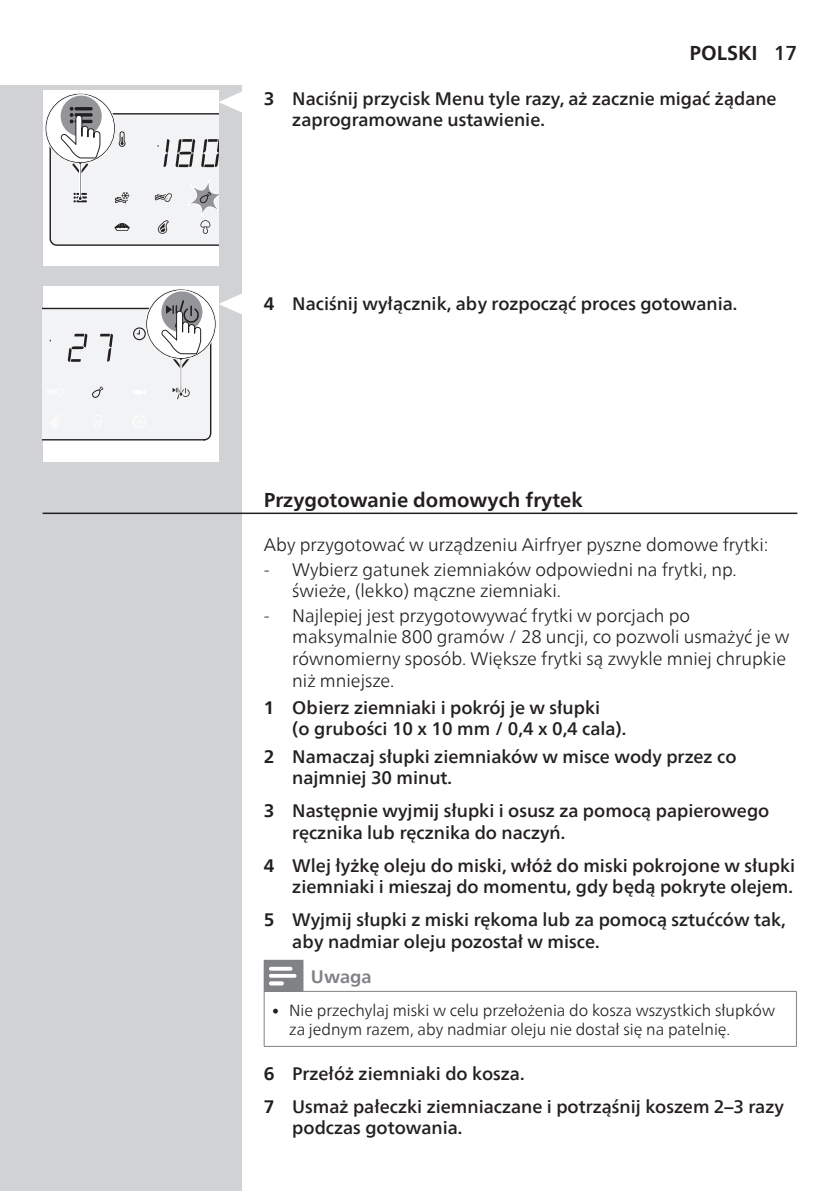
<style>
.page{position:relative;width:840px;height:1191px;background:#fff}
.page>*{position:absolute;margin:0;border:0;box-sizing:border-box;transform-origin:0 0}
.heading-title-paragr{font:700 20px "Neue Frutiger World";color:#231f20}
.t1{font:500 18px/21.6px "Neue Frutiger World";color:#231f20}
.body{font:300 18px/21.6px "Neue Frutiger World";color:#231f20}
.cautions-caption-par{font:700 18px "Neue Frutiger World";color:#808285}
.t2{font:300 16px/19.2px "Neue Frutiger World";color:#231f20}
.s1{font-weight:500}
.s2{font-weight:700}
.s3{font-size:14.2px}
</style>
<div class="page">
<div style="left:0;top:85px;width:241px;height:1106px;background:#d1d2d4"></div>
<hr style="left:43px;top:512px;width:754px;height:2px;background:#231f20">
<div style="left:264px;top:960px;width:39px;height:31px;background:#808285"></div>
<hr style="left:795px;top:991px;width:1px;height:55px;background:#808285">
<hr style="left:264px;top:991px;width:1px;height:55px;background:#808285">
<hr style="left:264px;top:1046px;width:39px;height:1px;background:#808285">
<hr style="left:303px;top:1046px;width:493px;height:1px;background:#808285">
<hr style="left:302px;top:991px;width:494px;height:1px;background:#808285">
<svg style="left:269px;top:966px;width:27px;height:19px"></svg>
<div style="left:43px;top:90px;width:175px;height:176px;background:#fff"></div>
<svg style="left:45px;top:91px;width:197px;height:155px"></svg>
<div style="left:43px;top:286px;width:175px;height:176px;background:#fff"></div>
<svg style="left:43px;top:289px;width:199px;height:151px"></svg>
<p class="heading-title-paragr" style="left:689px;top:35px;width:109px">POLSKI <span class="s1">17</span></p>
<p class="t1" style="left:292px;top:88px;width:485px;text-indent:-28px"><span class="s2">3</span> Naciśnij przycisk Menu tyle razy, aż zacznie migać żądane zaprogramowane ustawienie.</p>
<p class="t1" style="left:264px;top:293px;width:474px"><span class="s2">4</span> Naciśnij wyłącznik, aby rozpocząć proces gotowania.</p>
<p class="heading-title-paragr" style="left:264px;top:482px;width:320px">Przygotowanie domowych frytek</p>
<p class="body" style="left:264px;top:534px;width:506px">Aby przygotować w urządzeniu Airfryer pyszne domowe frytki:</p>
<p class="body" style="left:292px;top:558px;width:446px;text-indent:-28px">- Wybierz gatunek ziemniaków odpowiedni na frytki, np. świeże, (lekko) mączne ziemniaki.</p>
<p class="body" style="left:292px;top:604px;width:498px;text-indent:-28px">- Najlepiej jest przygotowywać frytki w porcjach po maksymalnie 800 gramów / 28 uncji, co pozwoli usmażyć je w równomierny sposób. Większe frytki są zwykle mniej chrupkie niż mniejsze.</p>
<p class="t1" style="left:292px;top:696px;width:335px;text-indent:-28px"><span class="s2">1</span> Obierz ziemniaki i pokrój je w słupki<br>(o grubości 10 x 10 mm / 0,4 x 0,4 cala).</p>
<p class="t1" style="left:292px;top:745px;width:445px;text-indent:-28px"><span class="s2">2</span> Namaczaj słupki ziemniaków w misce wody przez co najmniej 30 minut.</p>
<p class="t1" style="left:292px;top:800px;width:478px;text-indent:-28px"><span class="s2">3</span> Następnie wyjmij słupki i osusz za pomocą papierowego ręcznika lub ręcznika do naczyń.</p>
<p class="t1" style="left:264px;top:854px;width:532px;text-align:right"><span class="s2">4</span> Wlej łyżkę oleju do miski, włóż do miski pokrojone w słupki ziemniaki i mieszaj do momentu, gdy będą pokryte olejem.</p>
<p class="t1" style="left:292px;top:909px;width:494px;text-indent:-28px"><span class="s2">5</span> Wyjmij słupki z miski rękoma lub za pomocą sztućców tak, aby nadmiar oleju pozostał w misce.</p>
<p class="cautions-caption-par" style="left:311px;top:960px;width:62px">Uwaga</p>
<p class="t2" style="left:289px;top:1000px;width:487px;text-indent:-17px"><span class="s3">•</span> Nie przechylaj miski w celu przełożenia do kosza wszystkich słupków za jednym razem, aby nadmiar oleju nie dostał się na patelnię.</p>
<p class="t1" style="left:264px;top:1062px;width:262px"><span class="s2">6</span> Przełóż ziemniaki do kosza.</p>
<p class="t1" style="left:292px;top:1095px;width:493px;text-indent:-28px"><span class="s2">7</span> Usmaż pałeczki ziemniaczane i potrząśnij koszem 2–3 razy podczas gotowania.</p>
</div>
